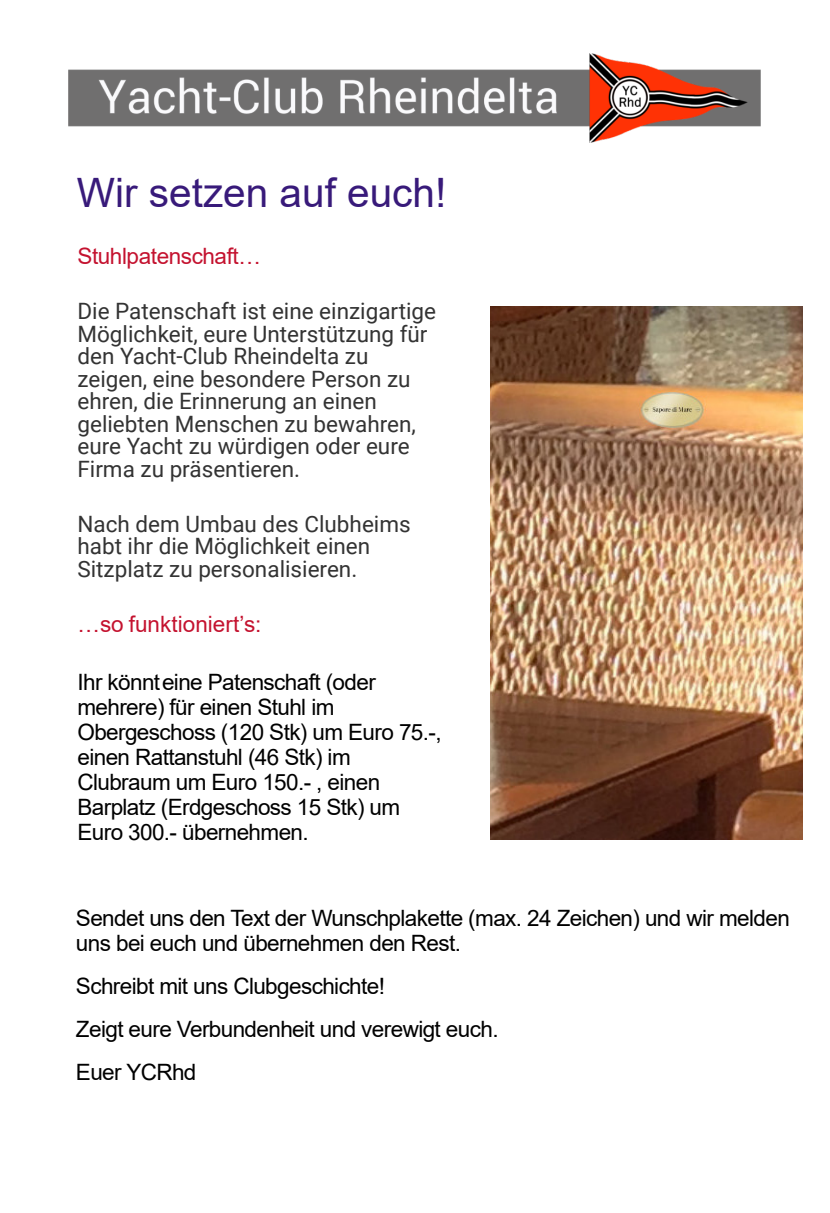
<style>
.page{position:relative;width:830px;height:1213px;background:#fff}
.page>*{position:absolute;margin:0;border:0;box-sizing:border-box;transform-origin:0 0}
.t1{font:40.5px "Arial";color:#381a7a}
.t2{font:22.5px/25px "Arial";letter-spacing:-.025em;color:#000}
.t3{font:22.5px/22.5px "Roboto";color:#333}
.t4{font:22.5px "Arial";color:#c4122f}
.t5{font:22.5px "Arial";letter-spacing:-.02em;color:#c4122f}
</style>
<div class="page">
<img style="left:69px;top:54px;width:691px;height:89px">
<img style="left:490px;top:306px;width:312px;height:533px">
<h1 class="t1" style="left:77px;top:177px;width:371px">Wir setzen auf euch!</h1>
<p class="t5" style="left:77px;top:248px;width:185px">Stuhlpatenschaft…</p>
<p class="t3" style="left:77px;top:302px;width:360px">Die Patenschaft ist eine einzigartige<br>Möglichkeit, eure Unterstützung für den Yacht-Club Rheindelta zu zeigen, eine besondere Person zu ehren, die Erinnerung an einen geliebten Menschen zu bewahren, eure Yacht zu würdigen oder eure<br>Firma zu präsentieren.</p>
<p class="t3" style="left:77px;top:514px;width:335px">Nach dem Umbau des Clubheims habt ihr die Möglichkeit einen<br>Sitzplatz zu personalisieren.</p>
<p class="t4" style="left:77px;top:615px;width:185px">…so funktioniert’s:</p>
<p class="t2" style="left:77px;top:671px;width:365px">Ihr könnteine Patenschaft (oder mehrere) für einen Stuhl im<br>Obergeschoss (120 Stk) um Euro 75.-, einen Rattanstuhl (46 Stk) im<br>Clubraum um Euro 150.- , einen<br>Barplatz (Erdgeschoss 15 Stk) um<br>Euro 300.- übernehmen.</p>
<p class="t2" style="left:76px;top:907px;width:715px">Sendet uns den Text der Wunschplakette (max. 24 Zeichen) und wir melden uns bei euch und übernehmen den Rest.</p>
<p class="t2" style="left:76px;top:966px;width:424px;line-height:43px">Schreibt mit uns Clubgeschichte!<br>Zeigt eure Verbundenheit und verewigt euch.<br>Euer YCRhd</p>
</div>
